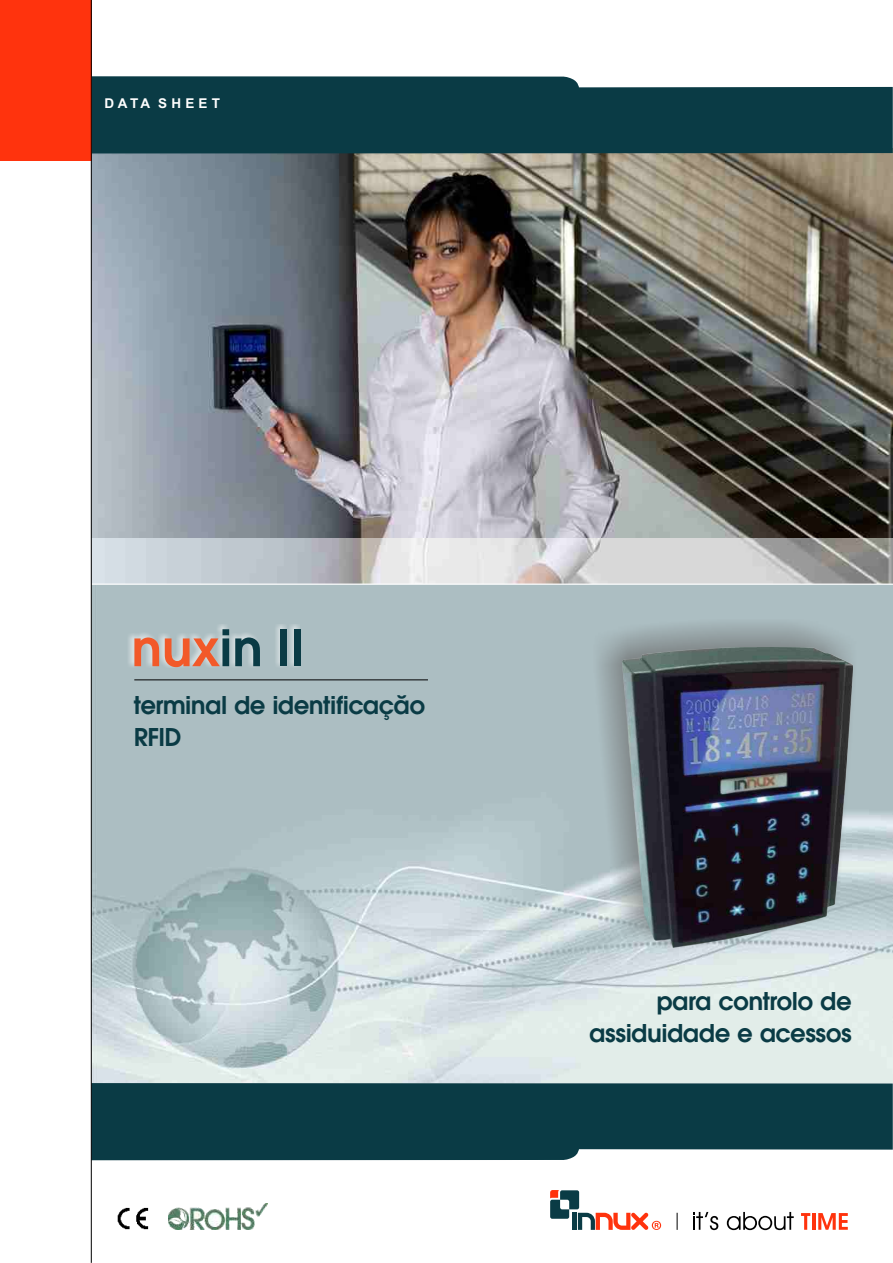
<style>
.page{position:relative;width:893px;height:1263px;background:#fff}
.page>*{position:absolute;margin:0;border:0;box-sizing:border-box;transform-origin:0 0}
.t1{font:600 55.5px "Avant Gar Got Itc TEE";color:#0a3b45}
.t2{font:600 27px/32.4px "Avant Gar Got Itc TEE";letter-spacing:-.025em;color:#0a3b45;text-align:right}
.t3{font:700 13.5px "Arial";letter-spacing:.31em;color:#fff}
.s1{color:#f25929}
</style>
<div class="page">
<img style="left:92px;top:585px;width:801px;height:498px">
<img style="left:92px;top:154px;width:801px;height:385px">
<svg style="left:550px;top:1190px;width:111px;height:40px"></svg>
<svg style="left:677px;top:1213px;width:1px;height:17px"></svg>
<svg style="left:818px;top:1213px;width:30px;height:17px"></svg>
<hr style="left:812px;top:1213px;width:3px;height:17px;background:#ff330d">
<svg style="left:801px;top:1213px;width:9px;height:17px"></svg>
<svg style="left:727px;top:1212px;width:67px;height:18px"></svg>
<svg style="left:693px;top:1212px;width:25px;height:18px"></svg>
<svg style="left:92px;top:1083px;width:801px;height:77px;background:#18464f"></svg>
<hr style="left:134px;top:679px;width:294px;height:1px;background:#000">
<img style="left:117px;top:1207px;width:32px;height:23px">
<img style="left:92px;top:539px;width:801px;height:45px">
<img style="left:168px;top:1204px;width:99px;height:26px">
<svg style="left:92px;top:76px;width:801px;height:78px;background:#194750"></svg>
<div style="left:0;top:0;width:91px;height:160px;background:#ff330d"></div>
<hr style="left:91px;top:0;width:1px;height:1263px;background:#000">
<div style="left:593px;top:619px;width:263px;height:334px;background:#666;opacity:.69"></div>
<img style="left:622px;top:648px;width:230px;height:299px">
<div style="left:125px;top:624px;width:175px;height:44px;background:#fff;opacity:.49"></div>
<p class="t3" style="left:105px;top:98px;width:117px">DATA SHEET</p>
<h1 class="t1" style="left:131px;top:623px;width:174px"><span class="s1">nux</span>in II</h1>
<p class="t2" style="left:134px;top:690px;width:293px">terminal de identificação</p>
<p class="t2" style="left:134px;top:723px;width:49px">RFID</p>
<p class="t2" style="left:589px;top:986px;width:265px">para controlo de assiduidade e acessos</p>
</div>
